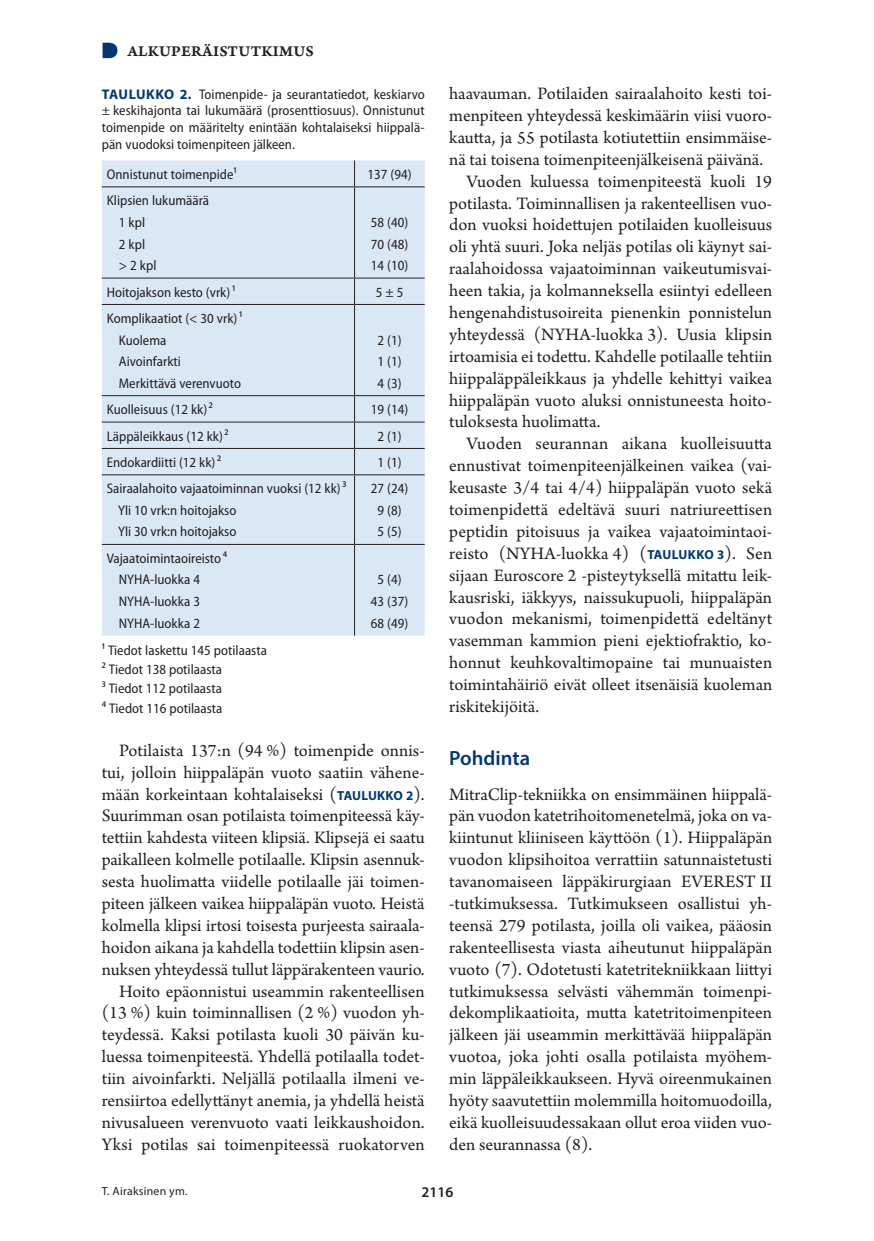
<style>
.page{position:relative;width:874px;height:1241px;background:#fff}
.page>*{position:absolute;margin:0;border:0;box-sizing:border-box;transform-origin:0 0}
.v1{font:600 20.65px "Myriad Pro";color:#013874}
.l_ei_sis{font:18.38px/21.9px "Arno Pro";color:#231f20;text-align:justify}
.vinj{font:15.75px "Arno Pro Smbd Caption";letter-spacing:.015em;color:#231f20}
.t1{font:600 14.88px "Myriad Pro";color:#231f20}
.t{font:semi-condensed 14px/16.6px "Myriad Pro";color:#231f20;text-align:justify}
.Ala{font:11.9px "Myriad Pro";letter-spacing:.02em;color:#231f20}
.s1{font-weight:700;font-stretch:normal;color:#013874}
.s2{font-family:"Myriad Pro";font-weight:700;font-size:13.12px;color:#013874}
</style>
<div class="page">
<div style="left:102px;top:160px;width:322px;height:475px;background:#dae7f5"></div>
<hr style="left:102px;top:421px;width:252px;height:1px;background:#231f20">
<hr style="left:354px;top:421px;width:70px;height:1px;background:#231f20">
<hr style="left:102px;top:448px;width:252px;height:1px;background:#231f20">
<hr style="left:354px;top:448px;width:70px;height:1px;background:#231f20">
<svg style="left:354px;top:160px;width:1px;height:26px"></svg>
<svg style="left:354px;top:278px;width:1px;height:26px"></svg>
<svg style="left:354px;top:396px;width:1px;height:78px"></svg>
<hr style="left:102px;top:304px;width:252px;height:1px;background:#231f20">
<hr style="left:102px;top:395px;width:252px;height:1px;background:#231f20">
<hr style="left:354px;top:304px;width:70px;height:1px;background:#231f20">
<hr style="left:354px;top:305px;width:1px;height:90px;background:#231f20">
<hr style="left:354px;top:395px;width:70px;height:1px;background:#231f20">
<hr style="left:102px;top:474px;width:252px;height:1px;background:#231f20">
<hr style="left:354px;top:474px;width:70px;height:1px;background:#231f20">
<hr style="left:354px;top:475px;width:1px;height:69px;background:#231f20">
<hr style="left:102px;top:544px;width:252px;height:1px;background:#231f20">
<hr style="left:354px;top:544px;width:70px;height:1px;background:#231f20">
<hr style="left:354px;top:545px;width:1px;height:90px;background:#231f20">
<hr style="left:102px;top:186px;width:252px;height:1px;background:#231f20">
<hr style="left:102px;top:277px;width:252px;height:1px;background:#231f20">
<hr style="left:354px;top:186px;width:70px;height:1px;background:#231f20">
<hr style="left:354px;top:187px;width:1px;height:90px;background:#231f20">
<hr style="left:354px;top:277px;width:70px;height:1px;background:#231f20">
<svg style="left:102px;top:43px;width:15px;height:15px"></svg>
<p class="vinj" style="left:127px;top:41px;width:188px">ALKUPERÄISTUTKIMUS</p>
<p class="t" style="left:102px;top:85px;width:324px"><span class="s1">TAULUKKO 2.</span> Toimenpide- ja seurantatiedot, keskiarvo ± keskihajonta tai lukumäärä (prosenttiosuus). Onnistunut toimenpide on määritelty enintään kohtalaiseksi hiippalä&shy;pän vuodoksi toimenpiteen jälkeen.</p>
<p class="t" style="left:107px;top:166px;width:131px">Onnistunut toimenpide1</p>
<p class="t" style="left:367px;top:166px;width:45px">137 (94)</p>
<p class="t" style="left:107px;top:192px;width:104px">Klipsien lukumäärä</p>
<p class="t" style="left:119px;top:214px;width:28px">1 kpl</p>
<p class="t" style="left:119px;top:235px;width:28px">2 kpl</p>
<p class="t" style="left:119px;top:257px;width:39px">&gt;2kpl</p>
<p class="t" style="left:371px;top:214px;width:39px">58 (40)</p>
<p class="t" style="left:371px;top:235px;width:39px">70 (48)</p>
<p class="t" style="left:371px;top:257px;width:39px">14 (10)</p>
<p class="t" style="left:107px;top:283px;width:130px">Hoitojakson kesto (vrk)1</p>
<p class="t" style="left:375px;top:283px;width:29px">5±5</p>
<p class="t" style="left:107px;top:310px;width:137px">Komplikaatiot (&lt; 30 vrk)1</p>
<p class="t" style="left:119px;top:331px;width:49px">Kuolema</p>
<p class="t" style="left:119px;top:353px;width:63px">Aivoinfarkti</p>
<p class="t" style="left:119px;top:374px;width:123px">Merkittävä verenvuoto</p>
<p class="t" style="left:377px;top:331px;width:26px">2 (1)</p>
<p class="t" style="left:377px;top:353px;width:26px">1 (1)</p>
<p class="t" style="left:377px;top:374px;width:26px">4 (3)</p>
<p class="t" style="left:107px;top:401px;width:108px">Kuolleisuus (12 kk)2</p>
<p class="t" style="left:371px;top:401px;width:39px">19 (14)</p>
<p class="t" style="left:107px;top:427px;width:123px">Läppäleikkaus (12 kk)2</p>
<p class="t" style="left:377px;top:427px;width:26px">2 (1)</p>
<p class="t" style="left:107px;top:453px;width:116px">Endokardiitti (12 kk)2</p>
<p class="t" style="left:377px;top:453px;width:26px">1 (1)</p>
<p class="t" style="left:107px;top:480px;width:241px">Sairaalahoito vajaatoiminnan vuoksi (12 kk)3</p>
<p class="t" style="left:118px;top:501px;width:119px">Yli 10 vrk:n hoitojakso</p>
<p class="t" style="left:118px;top:523px;width:119px">Yli 30 vrk:n hoitojakso</p>
<p class="t" style="left:371px;top:480px;width:39px">27 (24)</p>
<p class="t" style="left:377px;top:501px;width:26px">9 (8)</p>
<p class="t" style="left:377px;top:523px;width:26px">5 (5)</p>
<p class="t" style="left:107px;top:549px;width:122px">Vajaatoimintaoireisto 4</p>
<p class="t" style="left:119px;top:571px;width:83px">NYHA-luokka 4</p>
<p class="t" style="left:119px;top:592px;width:83px">NYHA-luokka 3</p>
<p class="t" style="left:119px;top:614px;width:83px">NYHA-luokka 2</p>
<p class="t" style="left:102px;top:642px;width:166px">1 Tiedot laskettu 145 potilaasta</p>
<p class="t" style="left:102px;top:661px;width:122px">2 Tiedot 138 potilaasta</p>
<p class="t" style="left:102px;top:680px;width:122px">3 Tiedot 112 potilaasta</p>
<p class="t" style="left:102px;top:699px;width:122px">4 Tiedot 116 potilaasta</p>
<p class="t" style="left:377px;top:571px;width:26px">5 (4)</p>
<p class="t" style="left:371px;top:592px;width:39px">43 (37)</p>
<p class="t" style="left:371px;top:614px;width:39px">68 (49)</p>
<p class="l_ei_sis" style="left:102px;top:740px;width:324px;text-indent:17px">Potilaista 137:n (94 %) toimenpide onnis&shy;tui, jolloin hiippaläpän vuoto saatiin vähene&shy;mään korkeintaan kohtalaiseksi (<span class="s2">TAULUKKO 2</span>).<br>Suurimman osan potilaista toimenpiteessä käy&shy;tettiin kahdesta viiteen klipsiä. Klipsejä ei saatu paikalleen kolmelle potilaalle. Klipsin asennuk&shy;sesta huolimatta viidelle potilaalle jäi toimen&shy;piteen jälkeen vaikea hiippaläpän vuoto. Heistä kolmella klipsi irtosi toisesta purjeesta sairaala&shy;hoidon aikana ja kahdella todettiin klipsin asen&shy;nuksen yhteydessä tullut läppärakenteen vaurio.</p>
<p class="l_ei_sis" style="left:102px;top:980px;width:324px;text-indent:17px">Hoito epäonnistui useammin rakenteellisen (13 %) kuin toiminnallisen (2 %) vuodon yh&shy;teydessä. Kaksi potilasta kuoli 30 päivän ku&shy;luessa toimenpiteestä. Yhdellä potilaalla todet&shy;tiin aivoinfarkti. Neljällä potilaalla ilmeni ve&shy;rensiirtoa edellyttänyt anemia, ja yhdellä heistä nivusalueen verenvuoto vaati leikkaushoidon.<br>Yksi potilas sai toimenpiteessä ruokatorven</p>
<p class="l_ei_sis" style="left:449px;top:84px;width:324px">haavauman. Potilaiden sairaalahoito kesti toi&shy;menpiteen yhteydessä keskimäärin viisi vuoro&shy;kautta, ja 55 potilasta kotiutettiin ensimmäise&shy;nä tai toisena toimenpiteenjälkeisenä päivänä.</p>
<p class="l_ei_sis" style="left:449px;top:171px;width:324px;text-indent:17px">Vuoden kuluessa toimenpiteestä kuoli 19 potilasta. Toiminnallisen ja rakenteellisen vuo&shy;don vuoksi hoidettujen potilaiden kuolleisuus oli yhtä suuri. Joka neljäs potilas oli käynyt sai&shy;raalahoidossa vajaatoiminnan vaikeutumisvai&shy;heen takia, ja kolmanneksella esiintyi edelleen hengenahdistusoireita pienenkin ponnistelun yhteydessä (NYHA-luokka 3). Uusia klipsin irtoamisia ei todettu. Kahdelle potilaalle tehtiin hiippaläppäleikkaus ja yhdelle kehittyi vaikea hiippaläpän vuoto aluksi onnistuneesta hoito&shy;tuloksesta huolimatta.</p>
<p class="l_ei_sis" style="left:449px;top:434px;width:324px;text-indent:17px">Vuoden seurannan aikana kuolleisuutta ennustivat toimenpiteenjälkeinen vaikea (vai&shy;keusaste 3/4 tai 4/4) hiippaläpän vuoto sekä toimenpidettä edeltävä suuri natriureettisen peptidin pitoisuus ja vaikea vajaatoimintaoi&shy;reisto (NYHA-luokka 4) (<span class="s2">TAULUKKO 3</span>). Sen sijaan Euroscore 2 ‑pisteytyksellä mitattu leik&shy;kausriski, iäkkyys, naissukupuoli, hiippaläpän vuodon mekanismi, toimenpidettä edeltänyt vasemman kammion pieni ejektiofraktio, ko&shy;honnut keuhkovaltimopaine tai munuaisten toimintahäiriö eivät olleet itsenäisiä kuoleman riskitekijöitä.</p>
<p class="v1" style="left:449px;top:744px;width:82px">Pohdinta</p>
<p class="l_ei_sis" style="left:449px;top:784px;width:324px">MitraClip-tekniikka on ensimmäinen hiippalä&shy;pän vuodon katetrihoitomenetelmä, joka on va&shy;kiintunut kliiniseen käyttöön (1). Hiippaläpän vuodon klipsihoitoa verrattiin satunnaistetusti tavanomaiseen läppäkirurgiaan EVEREST II ‑tutkimuksessa. Tutkimukseen osallistui yh&shy;teensä 279 potilasta, joilla oli vaikea, pääosin rakenteellisesta viasta aiheutunut hiippaläpän vuoto (7). Odotetusti katetritekniikkaan liittyi tutkimuksessa selvästi vähemmän toimenpi&shy;dekomplikaatioita, mutta katetritoimenpiteen jälkeen jäi useammin merkittävää hiippaläpän vuotoa, joka johti osalla potilaista myöhem&shy;min läppäleikkaukseen. Hyvä oireenmukainen hyöty saavutettiin molemmilla hoitomuodoilla, eikä kuolleisuudessakaan ollut eroa viiden vuo&shy;den seurannassa (8).</p>
<p class="Ala" style="left:102px;top:1183px;width:87px">T. Airaksinen ym.</p>
<p class="t1" style="left:421px;top:1182px;width:33px">2116</p>
</div>
